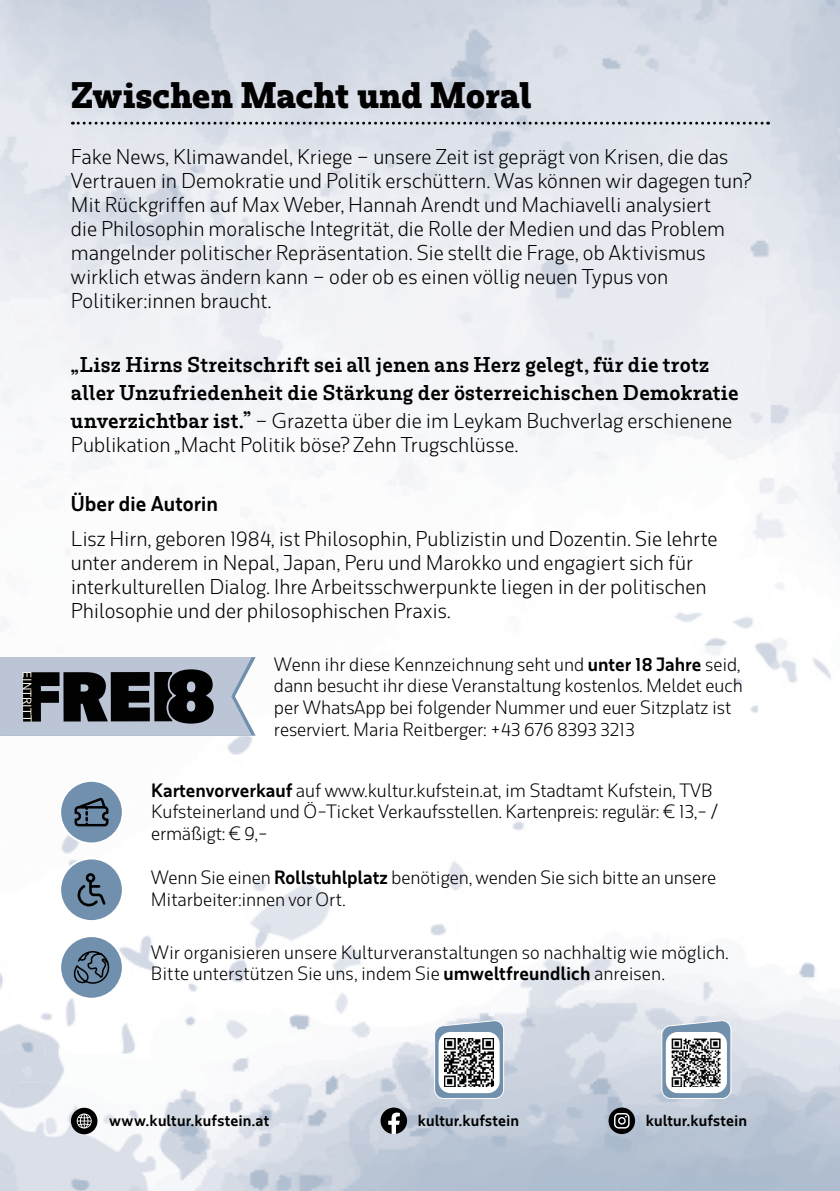
<style>
.page{position:relative;width:840px;height:1191px;background:#fff}
.page>*{position:absolute;margin:0;border:0;box-sizing:border-box;transform-origin:0 0}
.t1{font:700 34.6px "Rum Serif";color:#000}
.t2{font:300 20px/24px "Rum Sans";color:#000}
.t3{font:600 20px/28px "Rum Serif";letter-spacing:.01em;color:#000}
.t4{font:600 20px "Rum Sans";color:#000}
.t5{font:300 18px/21.6px "Rum Sans";color:#000}
.t6{font:600 15px "Rum Sans";letter-spacing:.01em;color:#000}
.t7{font:500 11.6px "Rum Sans";color:#fcf8e7}
.s1{font-family:"Rum Serif";font-weight:600}
.s2{font-weight:600}
</style>
<div class="page">
<img style="left:0;top:0;width:839px;height:1191px">
<svg style="left:380px;top:1107px;width:27px;height:27px"></svg>
<svg style="left:608px;top:1107px;width:26px;height:27px"></svg>
<svg style="left:613px;top:1113px;width:16px;height:15px"></svg>
<svg style="left:71px;top:1107px;width:26px;height:27px"></svg>
<div style="left:60px;top:781px;width:63px;height:62px;background:#7190ad;border-radius:50%"></div>
<div style="left:59px;top:780px;width:65px;height:64px;border:2px solid #fff;border-radius:50%"></div>
<div style="left:60px;top:858px;width:63px;height:63px;background:#7190ad;border-radius:50%"></div>
<div style="left:59px;top:857px;width:65px;height:65px;border:2px solid #fff;border-radius:50%"></div>
<div style="left:60px;top:936px;width:63px;height:62px;background:#7190ad;border-radius:50%"></div>
<div style="left:59px;top:935px;width:65px;height:64px;border:2px solid #fff;border-radius:50%"></div>
<svg style="left:74px;top:797px;width:34px;height:29px"></svg>
<svg style="left:77px;top:873px;width:29px;height:33px"></svg>
<svg style="left:73px;top:951px;width:37px;height:33px"></svg>
<svg style="left:433px;top:1019px;width:71px;height:80px"></svg>
<svg style="left:660px;top:1019px;width:71px;height:80px;background:#9bb0c4"></svg>
<div style="left:438px;top:1032px;width:61px;height:61px;background:#fff;border-radius:12px"></div>
<div style="left:665px;top:1032px;width:61px;height:61px;background:#fff;border-radius:12px"></div>
<img style="left:444px;top:1038px;width:49px;height:48px">
<img style="left:671px;top:1038px;width:49px;height:48px">
<svg style="left:72px;top:122px;width:696px;height:3px;background:#8f9297"></svg>
<svg style="left:0;top:657px;width:255px;height:78px;background:#767c86"></svg>
<p class="t7" style="left:34px;top:671px;width:52px;rotate:90deg">EINTRITT</p>
<h1 class="t1" style="left:71px;top:74px;width:462px">Zwischen Macht und Moral</h1>
<p class="t2" style="left:71px;top:144px;width:681px">Fake News, Klimawandel, Kriege – unsere Zeit ist geprägt von Krisen, die das Vertrauen in Demokratie und Politik erschüttern. Was können wir dagegen tun?<br>Mit Rückgriffen auf Max Weber, Hannah Arendt und Machiavelli analysiert<br>die Philosophin moralische Integrität, die Rolle der Medien und das Problem mangelnder politischer Repräsentation. Sie stellt die Frage, ob Aktivismus wirklich etwas ändern kann – oder ob es einen völlig neuen Typus von Politiker:innen braucht.</p>
<p class="t3" style="left:71px;top:350px;width:669px">„Lisz Hirns Streitschrift sei all jenen ans Herz gelegt, für die trotz aller Unzufriedenheit die Stärkung der österreichischen Demokratie</p>
<p class="t2" style="left:71px;top:408px;width:662px"><span class="s1">unverzichtbar ist.”</span> – Grazetta über die im Leykam Buchverlag erschienene<br>Publikation „Macht Politik böse? Zehn Trugschlüsse.</p>
<p class="t4" style="left:71px;top:492px;width:149px">Über die Autorin</p>
<p class="t2" style="left:71px;top:526px;width:647px">Lisz Hirn, geboren 1984, ist Philosophin, Publizistin und Dozentin. Sie lehrte unter anderem in Nepal, Japan, Peru und Marokko und engagiert sich für interkulturellen Dialog. Ihre Arbeitsschwerpunkte liegen in der politischen Philosophie und der philosophischen Praxis.</p>
<p class="t5" style="left:274px;top:653px;width:470px">Wenn ihr diese Kennzeichnung seht und <span class="s2">unter 18 Jahre</span> seid, dann besucht ihr diese Veranstaltung kostenlos. Meldet euch per WhatsApp bei folgender Nummer und euer Sitzplatz ist reserviert. Maria Reitberger: +43 676 8393 3213</p>
<p class="t5" style="left:151px;top:779px;width:568px"><span class="s2">Kartenvorverkauf</span> auf www.kultur.kufstein.at, im Stadtamt Kufstein, TVB<br>Kufsteinerland und Ö-Ticket Verkaufsstellen. Kartenpreis: regulär: € 13,- / ermäßigt: € 9,-</p>
<p class="t5" style="left:151px;top:866px;width:566px">Wenn Sie einen <span class="s2">Rollstuhlplatz</span> benötigen, wenden Sie sich bitte an unsere<br>Mitarbeiter:innen vor Ort.</p>
<p class="t5" style="left:151px;top:941px;width:579px">Wir organisieren unsere Kulturveranstaltungen so nachhaltig wie möglich.<br>Bitte unterstützen Sie uns, indem Sie <span class="s2">umweltfreundlich</span> anreisen.</p>
<p class="t6" style="left:109px;top:1111px;width:161px">www.kultur.kufstein.at</p>
<p class="t6" style="left:417px;top:1111px;width:103px">kultur.kufstein</p>
<p class="t6" style="left:645px;top:1111px;width:103px">kultur.kufstein</p>
</div>
